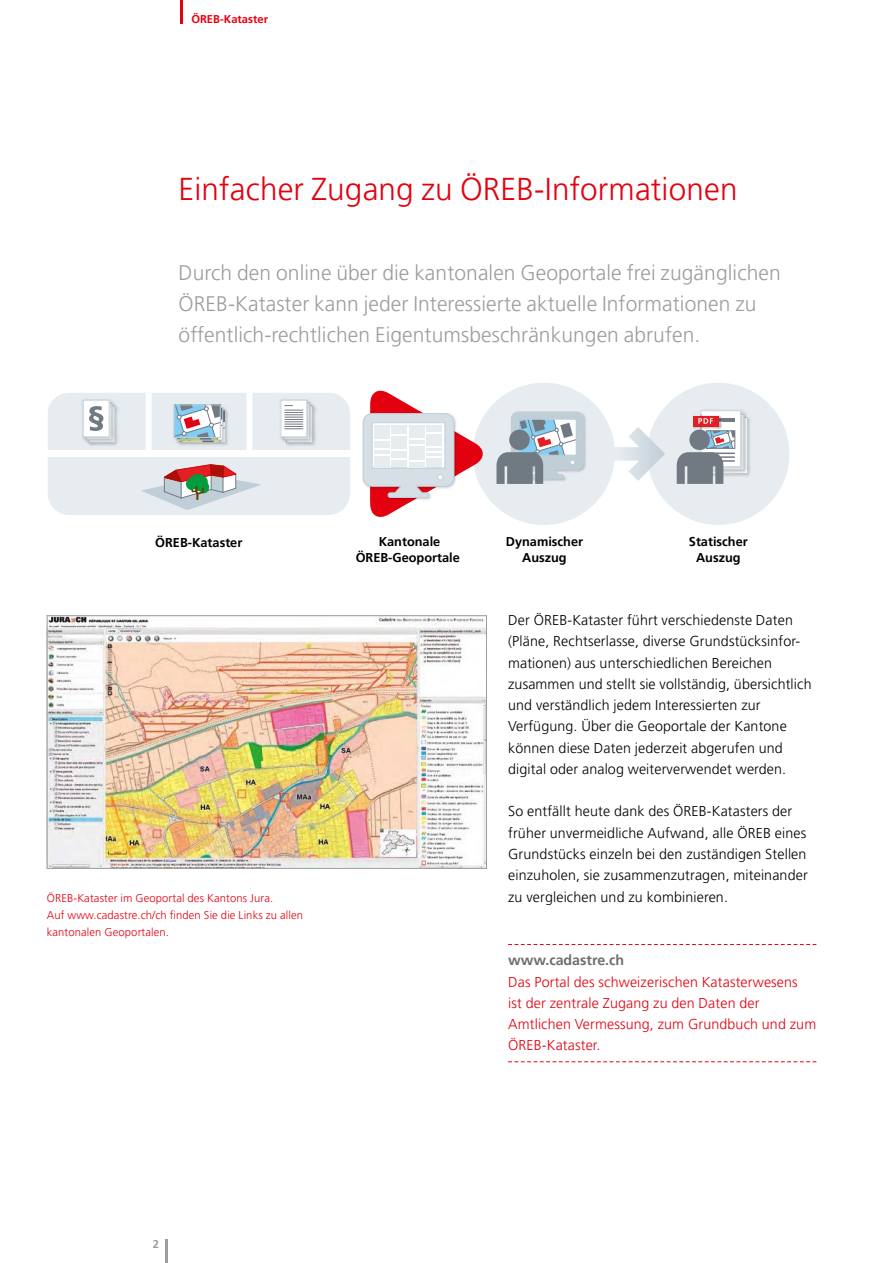
<style>
.page{position:relative;width:893px;height:1263px;background:#fff}
.page>*{position:absolute;margin:0;border:0;box-sizing:border-box;transform-origin:0 0}
.t1{font:300 31.5px "Frutiger";letter-spacing:.005em;color:#e3000f}
.t2{font:300 21px/30.9px "Frutiger";letter-spacing:.005em;color:#9c9d9d}
.t3{font:300 14.25px/21.3px "Frutiger";letter-spacing:.01em;color:#000}
.t4{font:300 14.25px/21.3px "Frutiger";letter-spacing:.01em;color:#e3000f}
.t5{font:700 14.25px "Frutiger";color:#6f6f6e}
.t6{font:700 12.75px/15.8px "Frutiger";color:#000;text-align:center}
.t7{font:300 11.25px/17px "Frutiger";letter-spacing:.01em;color:#e3000f}
.t8{font:700 11.25px "Frutiger";color:#e3000f}
.t9{font:700 11.25px "Frutiger";color:#9c9d9d}
</style>
<div class="page">
<hr style="left:165px;top:1239px;width:3px;height:24px;background:#9c9d9d">
<hr style="left:181px;top:0;width:2px;height:23px;background:#e3000f">
<svg style="left:508px;top:944px;width:308px;height:1px"></svg>
<svg style="left:508px;top:1061px;width:308px;height:1px"></svg>
<div style="left:647px;top:383px;width:142px;height:142px;background:#e6ecf0;border-radius:50%"></div>
<div style="left:473px;top:383px;width:142px;height:142px;background:#e6ecf0;border-radius:50%"></div>
<svg style="left:614px;top:427px;width:51px;height:54px"></svg>
<img style="left:748px;top:418px;width:2px;height:58px">
<svg style="left:677px;top:410px;width:71px;height:74px"></svg>
<svg style="left:48px;top:393px;width:302px;height:122px;background:#e0e3e6"></svg>
<div style="left:174px;top:404px;width:47px;height:34px;border:1px solid #bfced7"></div>
<svg style="left:362px;top:390px;width:122px;height:127px"></svg>
<div style="left:374px;top:425px;width:15px;height:14px;background:#e7edef"></div>
<div style="left:374px;top:441px;width:15px;height:7px;background:#e7edef"></div>
<hr style="left:374px;top:450px;width:15px;height:3px;background:#e7edef">
<div style="left:374px;top:456px;width:15px;height:10px;background:#e7edef"></div>
<div style="left:392px;top:425px;width:15px;height:8px;background:#e7edef"></div>
<div style="left:392px;top:436px;width:15px;height:12px;background:#e7edef"></div>
<div style="left:392px;top:451px;width:15px;height:7px;background:#e7edef"></div>
<div style="left:392px;top:460px;width:15px;height:8px;background:#e7edef"></div>
<div style="left:409px;top:425px;width:15px;height:12px;background:#e7edef"></div>
<div style="left:409px;top:446px;width:15px;height:14px;background:#e7edef"></div>
<hr style="left:409px;top:440px;width:15px;height:3px;background:#e7edef">
<div style="left:409px;top:462px;width:15px;height:5px;background:#e7edef"></div>
<div style="left:427px;top:425px;width:15px;height:7px;background:#e7edef"></div>
<div style="left:427px;top:459px;width:15px;height:9px;background:#e7edef"></div>
<div style="left:427px;top:434px;width:15px;height:11px;background:#e7edef"></div>
<hr style="left:427px;top:453px;width:15px;height:3px;background:#e7edef">
<hr style="left:427px;top:448px;width:15px;height:3px;background:#e7edef">
<div style="left:372px;top:422px;width:73px;height:46px;border:1px solid #bfced7"></div>
<img style="left:584px;top:415px;width:2px;height:54px">
<svg style="left:496px;top:411px;width:88px;height:73px"></svg>
<img style="left:49px;top:617px;width:436px;height:250px">
<div style="left:47px;top:615px;width:440px;height:254px;border:1px solid #9c9d9d"></div>
<p class="t8" style="left:191px;top:13px;width:78px">ÖREB-Kataster</p>
<h1 class="t1" style="left:179px;top:171px;width:560px">Einfacher Zugang zu ÖREB-Informationen</h1>
<h2 class="t2" style="left:179px;top:257px;width:604px">Durch den online über die kantonalen Geoportale frei zugänglichen<br>ÖREB-Kataster kann jeder Interessierte aktuelle Informationen zu öffentlich-rechtlichen Eigentumsbeschränkungen abrufen.</h2>
<p class="t6" style="left:155px;top:534px;width:89px">ÖREB-Kataster</p>
<p class="t6" style="left:506px;top:534px;width:79px">Dynamischer<br>Auszug</p>
<p class="t6" style="left:689px;top:534px;width:60px">Statischer<br>Auszug</p>
<p class="t6" style="left:356px;top:534px;width:106px">Kantonale<br>ÖREB-Geoportale</p>
<p class="t7" style="left:47px;top:889px;width:258px">ÖREB-Kataster im Geoportal des Kantons Jura.<br>Auf www.cadastre.ch/ch finden Sie die Links zu allen kantonalen Geoportalen.</p>
<p class="t9" style="left:153px;top:1238px;width:8px">2</p>
<p class="t3" style="left:508px;top:609px;width:305px">Der ÖREB-Kataster führt verschiedenste Daten (Pläne, Rechtserlasse, diverse Grundstücksinfor&shy;mationen) aus unterschiedlichen Bereichen zusammen und stellt sie vollständig, übersichtlich und verständlich jedem Interessierten zur Verfügung. Über die Geoportale der Kantone können diese Daten jederzeit abgerufen und digital oder analog weiterverwendet werden.</p>
<p class="t3" style="left:508px;top:801px;width:301px">So entfällt heute dank des ÖREB-Katasters der früher unvermeidliche Aufwand, alle ÖREB eines Grundstücks einzeln bei den zuständigen Stellen einzuholen, sie zusammenzutragen, miteinander zu vergleichen und zu kombinieren.</p>
<p class="t5" style="left:508px;top:952px;width:118px">www.cadastre.ch</p>
<p class="t4" style="left:508px;top:971px;width:310px">Das Portal des schweizerischen Katasterwesens<br>ist der zentrale Zugang zu den Daten der Amtlichen Vermessung, zum Grundbuch und zum ÖREB-Kataster.</p>
</div>
